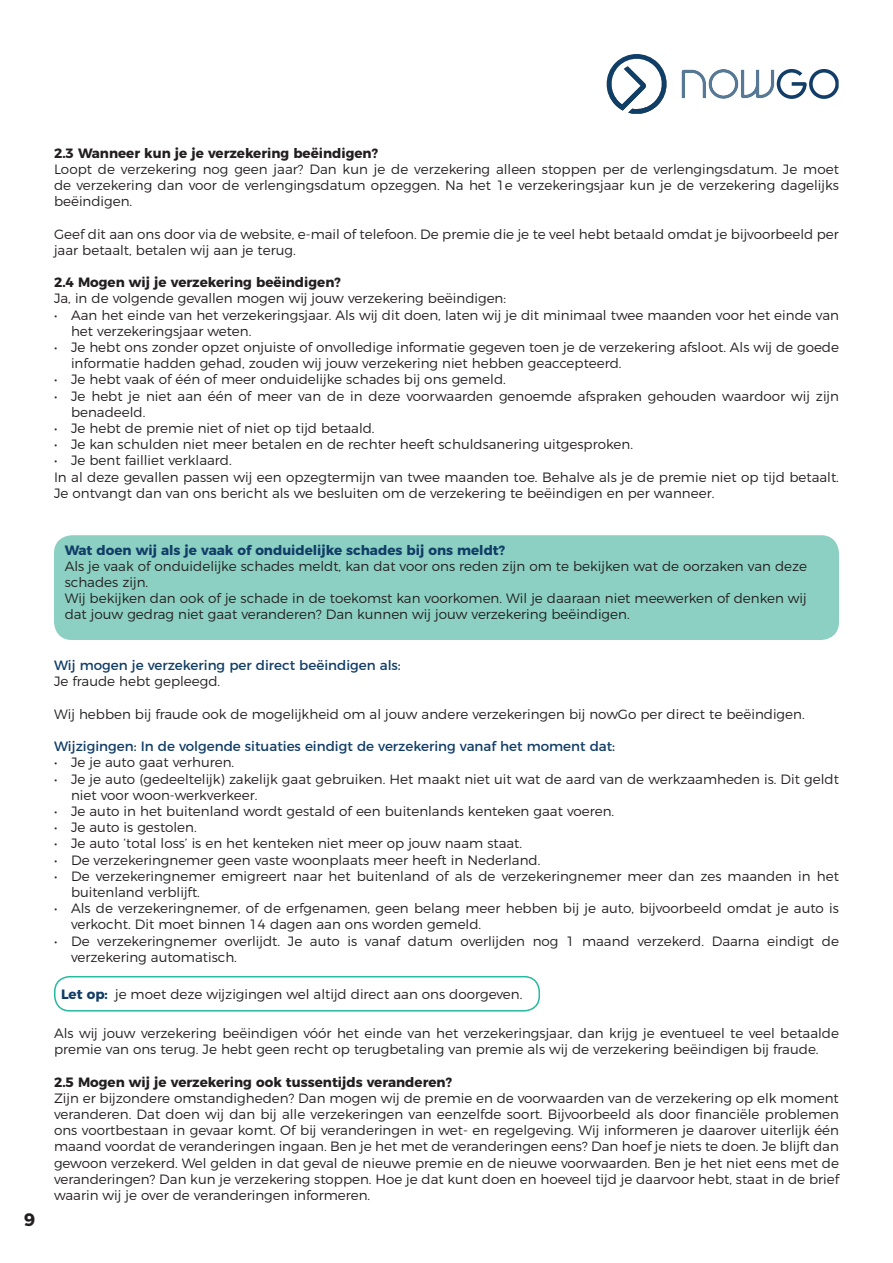
<style>
.page{position:relative;width:893px;height:1263px;background:#fff}
.page>*{position:absolute;margin:0;border:0;box-sizing:border-box;transform-origin:0 0}
.t1{font:700 18px "Montserrat";color:#231f20}
.t2{font:300 13.5px/16.2px "Montserrat";color:#231f20}
.t3{font:700 13.5px "Montserrat";color:#231f20}
.t4{font:13.5px "Montserrat";color:#113d68}
.t5{font:700 13.5px "Montserrat";color:#113d68}
.s1{font-weight:700;color:#113d68}
</style>
<div class="page">
<svg style="left:681px;top:69px;width:158px;height:30px"></svg>
<img style="left:606px;top:54px;width:61px;height:60px">
<div style="left:54px;top:976px;width:486px;height:35px;border:2px solid #24ba9e;border-radius:15px"></div>
<div style="left:54px;top:535px;width:785px;height:105px;background:#8bd0c2;border-radius:18px"></div>
<h1 class="t1" style="left:24px;top:1205px;width:13px">9</h1>
<p class="t3" style="left:54px;top:142px;width:326px">2.3 Wanneer kun je je verzekering beëindigen?</p>
<p class="t2" style="left:54px;top:160px;width:786px;text-align:justify">Loopt de verzekering nog geen jaar? Dan kun je de verzekering alleen stoppen per de verlengingsdatum. Je moet de verzekering dan voor de verlengingsdatum opzeggen. Na het 1e verzekeringsjaar kun je de verzekering dagelijks beëindigen.</p>
<p class="t2" style="left:54px;top:225px;width:786px">Geef dit aan ons door via de website, e-mail of telefoon. De premie die je te veel hebt betaald omdat je bijvoorbeeld per jaar betaalt, betalen wij aan je terug.</p>
<p class="t3" style="left:54px;top:271px;width:288px">2.4 Mogen wij je verzekering beëindigen?</p>
<p class="t2" style="left:54px;top:289px;width:454px">Ja, in de volgende gevallen mogen wij jouw verzekering beëindigen:</p>
<p class="t2" style="left:71px;top:306px;width:769px;text-indent:-17px">• Aan het einde van het verzekeringsjaar. Als wij dit doen, laten wij je dit minimaal twee maanden voor het einde van het verzekeringsjaar weten.</p>
<p class="t2" style="left:71px;top:338px;width:769px;text-indent:-17px">• Je hebt ons zonder opzet onjuiste of onvolledige informatie gegeven toen je de verzekering afsloot. Als wij de goede informatie hadden gehad, zouden wij jouw verzekering niet hebben geaccepteerd.</p>
<p class="t2" style="left:54px;top:370px;width:453px">• Je hebt vaak of één of meer onduidelijke schades bij ons gemeld.</p>
<p class="t2" style="left:71px;top:387px;width:770px;text-indent:-17px">• Je hebt je niet aan één of meer van de in deze voorwaarden genoemde afspraken gehouden waardoor wij zijn benadeeld.</p>
<p class="t2" style="left:54px;top:419px;width:322px">• Je hebt de premie niet of niet op tijd betaald.</p>
<p class="t2" style="left:54px;top:435px;width:580px">• Je kan schulden niet meer betalen en de rechter heeft schuldsanering uitgesproken.</p>
<p class="t2" style="left:54px;top:451px;width:786px">• Je bent failliet verklaard.<br>In al deze gevallen passen wij een opzegtermijn van twee maanden toe. Behalve als je de premie niet op tijd betaalt.<br>Je ontvangt dan van ons bericht als we besluiten om de verzekering te beëindigen en per wanneer.</p>
<p class="t5" style="left:65px;top:539px;width:442px">Wat doen wij als je vaak of onduidelijke schades bij ons meldt?</p>
<p class="t2" style="left:65px;top:557px;width:744px">Als je vaak of onduidelijke schades meldt, kan dat voor ons reden zijn om te bekijken wat de oorzaken van deze schades zijn.<br>Wij bekijken dan ook of je schade in de toekomst kan voorkomen. Wil je daaraan niet meewerken of denken wij dat jouw gedrag niet gaat veranderen? Dan kunnen wij jouw verzekering beëindigen.</p>
<p class="t4" style="left:54px;top:654px;width:348px">Wij mogen je verzekering per direct beëindigen als:</p>
<p class="t2" style="left:54px;top:672px;width:168px">Je fraude hebt gepleegd.</p>
<p class="t2" style="left:54px;top:705px;width:752px">Wij hebben bij fraude ook de mogelijkheid om al jouw andere verzekeringen bij nowGo per direct te beëindigen.</p>
<p class="t4" style="left:54px;top:735px;width:563px">Wijzigingen: In de volgende situaties eindigt de verzekering vanaf het moment dat:</p>
<p class="t2" style="left:54px;top:753px;width:182px">• Je je auto gaat verhuren.</p>
<p class="t2" style="left:71px;top:769px;width:769px;text-indent:-17px">• Je je auto (gedeeltelijk) zakelijk gaat gebruiken. Het maakt niet uit wat de aard van de werkzaamheden is. Dit geldt niet voor woon-werkverkeer.</p>
<p class="t2" style="left:54px;top:802px;width:562px">• Je auto in het buitenland wordt gestald of een buitenlands kenteken gaat voeren.</p>
<p class="t2" style="left:54px;top:818px;width:144px">• Je auto is gestolen.</p>
<p class="t2" style="left:54px;top:834px;width:470px">• Je auto ‘total loss’ is en het kenteken niet meer op jouw naam staat.</p>
<p class="t2" style="left:54px;top:850px;width:488px">• De verzekeringnemer geen vaste woonplaats meer heeft in Nederland.</p>
<p class="t2" style="left:71px;top:867px;width:769px;text-indent:-17px">• De verzekeringnemer emigreert naar het buitenland of als de verzekeringnemer meer dan zes maanden in het buitenland verblijft.</p>
<p class="t2" style="left:71px;top:899px;width:769px;text-indent:-17px">• Als de verzekeringnemer, of de erfgenamen, geen belang meer hebben bij je auto, bijvoorbeeld omdat je auto is verkocht. Dit moet binnen 14 dagen aan ons worden gemeld.</p>
<p class="t2" style="left:71px;top:931px;width:769px;text-indent:-17px">• De verzekeringnemer overlijdt. Je auto is vanaf datum overlijden nog 1 maand verzekerd. Daarna eindigt de verzekering automatisch.</p>
<p class="t2" style="left:61px;top:985px;width:463px"><span class="s1">Let op:</span> je moet deze wijzigingen wel altijd direct aan ons doorgeven.</p>
<p class="t2" style="left:54px;top:1024px;width:786px">Als wij jouw verzekering beëindigen vóór het einde van het verzekeringsjaar, dan krijg je eventueel te veel betaalde premie van ons terug. Je hebt geen recht op terugbetaling van premie als wij de verzekering beëindigen bij fraude.</p>
<p class="t3" style="left:54px;top:1071px;width:400px">2.5 Mogen wij je verzekering ook tussentijds veranderen?</p>
<p class="t2" style="left:54px;top:1089px;width:786px;text-align:justify">Zijn er bijzondere omstandigheden? Dan mogen wij de premie en de voorwaarden van de verzekering op elk moment veranderen. Dat doen wij dan bij alle verzekeringen van eenzelfde soort. Bijvoorbeeld als door financiële problemen ons voortbestaan in gevaar komt. Of bij veranderingen in wet- en regelgeving. Wij informeren je daarover uiterlijk één maand voordat de veranderingen ingaan. Ben je het met de veranderingen eens? Dan hoef je niets te doen. Je blijft dan gewoon verzekerd. Wel gelden in dat geval de nieuwe premie en de nieuwe voorwaarden. Ben je het niet eens met de veranderingen? Dan kun je verzekering stoppen. Hoe je dat kunt doen en hoeveel tijd je daarvoor hebt, staat in de brief waarin wij je over de veranderingen informeren.</p>
</div>
